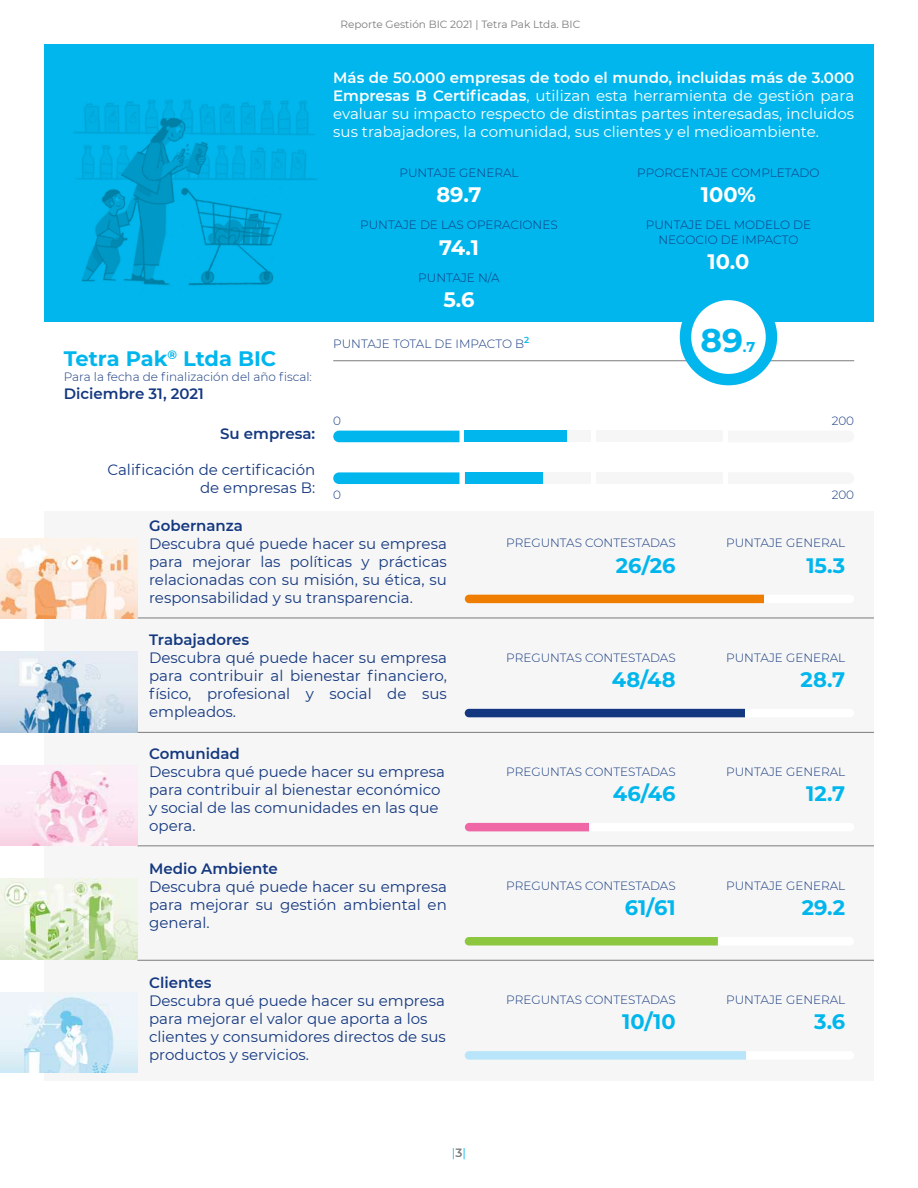
<style>
.page{position:relative;width:918px;height:1188px;background:#fff}
.page>*{position:absolute;margin:0;border:0;box-sizing:border-box;transform-origin:0 0}
.t1{font:700 32.85px "Montserrat";color:#00b6ed}
.t2{font:700 21px "Montserrat";color:#00b6ed}
.t3{font:700 21px "Montserrat";color:#fff}
.t4{font:15px/18px "Montserrat";color:#14387f;text-align:justify}
.t5{font:15px/18px "Montserrat";color:#fff;text-align:justify}
.t6{font:600 15px "Montserrat";color:#14387f}
.t7{font:700 14.25px "Montserrat";color:#00b6ed}
.t8{font:300 12px/14.4px "Montserrat";color:#14387f;text-align:center}
.t9{font:12px "Montserrat";color:#00b6ed}
.t10{font:10.5px "Montserrat";color:#7c7b7b}
.s1{font-weight:600}
.s2{font-weight:600;color:#7c7b7b}
</style>
<div class="page">
<div style="left:44px;top:44px;width:830px;height:277px;background:#00b6ed"></div>
<div style="left:44px;top:511px;width:830px;height:570px;background:#f6f6f6"></div>
<hr style="left:137px;top:618px;width:737px;height:1px;background:#7c7b7b">
<hr style="left:137px;top:846px;width:737px;height:1px;background:#7c7b7b">
<hr style="left:137px;top:732px;width:737px;height:1px;background:#7c7b7b">
<hr style="left:137px;top:960px;width:737px;height:1px;background:#7c7b7b">
<img style="left:74px;top:100px;width:243px;height:186px">
<hr style="left:333px;top:361px;width:521px;height:1px;background:#7c7b7b">
<svg style="left:685px;top:294px;width:86px;height:86px"></svg>
<div style="left:680px;top:289px;width:97px;height:96px;border:11px solid #00b6ed;border-radius:50%"></div>
<svg style="left:333px;top:431px;width:126px;height:11px"></svg>
<div style="left:596px;top:431px;width:127px;height:11px;background:#f6f6f6"></div>
<div style="left:465px;top:431px;width:126px;height:11px;background:#f6f6f6"></div>
<svg style="left:333px;top:472px;width:126px;height:12px;background:#0bb9ed"></svg>
<div style="left:596px;top:472px;width:127px;height:12px;background:#f6f6f6"></div>
<div style="left:465px;top:472px;width:126px;height:12px;background:#f6f6f6"></div>
<div style="left:465px;top:431px;width:102px;height:11px;background:#00b6ed"></div>
<div style="left:465px;top:472px;width:77px;height:12px;background:#00b6ed"></div>
<svg style="left:465px;top:823px;width:124px;height:8px"></svg>
<svg style="left:465px;top:937px;width:253px;height:9px;background:#92c949"></svg>
<svg style="left:465px;top:1051px;width:281px;height:9px;background:#bbe5f9"></svg>
<div style="left:465px;top:595px;width:299px;height:8px;background:#ef7d00"></div>
<div style="left:465px;top:709px;width:280px;height:8px;background:#14387f"></div>
<img style="left:0;top:538px;width:137px;height:81px">
<img style="left:0;top:652px;width:137px;height:80px">
<img style="left:0;top:879px;width:137px;height:80px">
<img style="left:0;top:765px;width:137px;height:81px">
<img style="left:0;top:992px;width:137px;height:81px">
<p class="t10" style="left:340px;top:17px;width:241px">Reporte Gestión BIC 2021 | Tetra Pak Ltda. BIC</p>
<p class="t5" style="left:333px;top:68px;width:523px"><span class="s1">Más de 50.000 empresas de todo el mundo, incluidas más de 3.000<br>Empresas B Certificadas</span>, utilizan esta herramienta de gestión para evaluar su impacto respecto de distintas partes interesadas, incluidos sus trabajadores, la comunidad, sus clientes y el medioambiente.</p>
<h2 class="t2" style="left:64px;top:344px;width:214px">Tetra Pak<sup>®</sup> Ltda BIC</h2>
<p class="t8" style="left:64px;top:369px;width:250px">Para la fecha de finalización del año fiscal:</p>
<p class="t6" style="left:64px;top:383px;width:142px">Diciembre 31, 2021</p>
<p class="t6" style="left:220px;top:423px;width:97px">Su empresa:</p>
<p class="t4" style="left:107px;top:460px;width:209px;text-align:right">Calificación de certificación de empresas B:</p>
<p class="t8" style="left:399px;top:165px;width:121px">PUNTAJE GENERAL</p>
<h2 class="t3" style="left:436px;top:180px;width:47px">89.7</h2>
<p class="t8" style="left:360px;top:218px;width:199px">PUNTAJE DE LAS OPERACIONES</p>
<h2 class="t3" style="left:439px;top:232px;width:41px">74.1</h2>
<p class="t8" style="left:418px;top:270px;width:83px">PUNTAJE N/A</p>
<h2 class="t3" style="left:443px;top:284px;width:33px">5.6</h2>
<p class="t8" style="left:333px;top:336px;width:198px">PUNTAJE TOTAL DE IMPACTO B<sup>2</sup></p>
<p class="t8" style="left:333px;top:413px;width:9px">0</p>
<p class="t8" style="left:333px;top:487px;width:9px">0</p>
<p class="t8" style="left:637px;top:165px;width:184px">PPORCENTAJE COMPLETADO</p>
<h2 class="t3" style="left:701px;top:180px;width:57px">100%</h2>
<p class="t8" style="left:646px;top:218px;width:167px">PUNTAJE DEL MODELO DE<br>NEGOCIO DE IMPACTO</p>
<h2 class="t3" style="left:708px;top:246px;width:43px">10.0</h2>
<h1 class="t1" style="left:700px;top:317px;width:44px">89</h1>
<p class="t7" style="left:743px;top:337px;width:14px">.7</p>
<p class="t8" style="left:832px;top:413px;width:24px">200</p>
<p class="t8" style="left:832px;top:487px;width:24px">200</p>
<p class="t6" style="left:149px;top:515px;width:95px">Gobernanza</p>
<p class="t4" style="left:149px;top:534px;width:299px">Descubra qué puede hacer su empresa para mejorar las políticas y prácticas relacionadas con su misión, su ética, su responsabilidad y su transparencia.</p>
<p class="t8" style="left:506px;top:536px;width:171px">PREGUNTAS CONTESTADAS</p>
<h2 class="t2" style="left:616px;top:550px;width:61px">26/26</h2>
<p class="t6" style="left:149px;top:629px;width:102px">Trabajadores</p>
<p class="t4" style="left:149px;top:648px;width:299px">Descubra qué puede hacer su empresa para contribuir al bienestar financiero, físico, profesional y social de sus empleados.</p>
<p class="t8" style="left:506px;top:650px;width:171px">PREGUNTAS CONTESTADAS</p>
<h2 class="t2" style="left:612px;top:664px;width:65px">48/48</h2>
<p class="t6" style="left:149px;top:743px;width:92px">Comunidad</p>
<p class="t4" style="left:149px;top:763px;width:297px;text-align:left">Descubra qué puede hacer su empresa para contribuir al bienestar económico y social de las comunidades en las que opera.</p>
<p class="t6" style="left:149px;top:858px;width:130px">Medio Ambiente</p>
<p class="t4" style="left:149px;top:877px;width:299px">Descubra qué puede hacer su empresa para mejorar su gestión ambiental en general.</p>
<p class="t6" style="left:149px;top:972px;width:64px">Clientes</p>
<p class="t4" style="left:149px;top:991px;width:298px;text-align:left">Descubra qué puede hacer su empresa para mejorar el valor que aporta a los clientes y consumidores directos de sus productos y servicios.</p>
<p class="t9" style="left:452px;top:1145px;width:16px">|<span class="s2">3</span>|</p>
<p class="t8" style="left:506px;top:764px;width:171px">PREGUNTAS CONTESTADAS</p>
<h2 class="t2" style="left:613px;top:778px;width:64px">46/46</h2>
<p class="t8" style="left:506px;top:878px;width:171px">PREGUNTAS CONTESTADAS</p>
<h2 class="t2" style="left:625px;top:892px;width:53px">61/61</h2>
<p class="t8" style="left:506px;top:992px;width:171px">PREGUNTAS CONTESTADAS</p>
<h2 class="t2" style="left:622px;top:1006px;width:55px">10/10</h2>
<p class="t8" style="left:726px;top:536px;width:121px">PUNTAJE GENERAL</p>
<h2 class="t2" style="left:806px;top:550px;width:40px">15.3</h2>
<p class="t8" style="left:726px;top:650px;width:121px">PUNTAJE GENERAL</p>
<h2 class="t2" style="left:801px;top:664px;width:46px">28.7</h2>
<p class="t8" style="left:726px;top:764px;width:121px">PUNTAJE GENERAL</p>
<h2 class="t2" style="left:806px;top:778px;width:41px">12.7</h2>
<p class="t8" style="left:726px;top:878px;width:121px">PUNTAJE GENERAL</p>
<h2 class="t2" style="left:802px;top:892px;width:45px">29.2</h2>
<p class="t8" style="left:726px;top:992px;width:121px">PUNTAJE GENERAL</p>
<h2 class="t2" style="left:814px;top:1006px;width:33px">3.6</h2>
</div>
